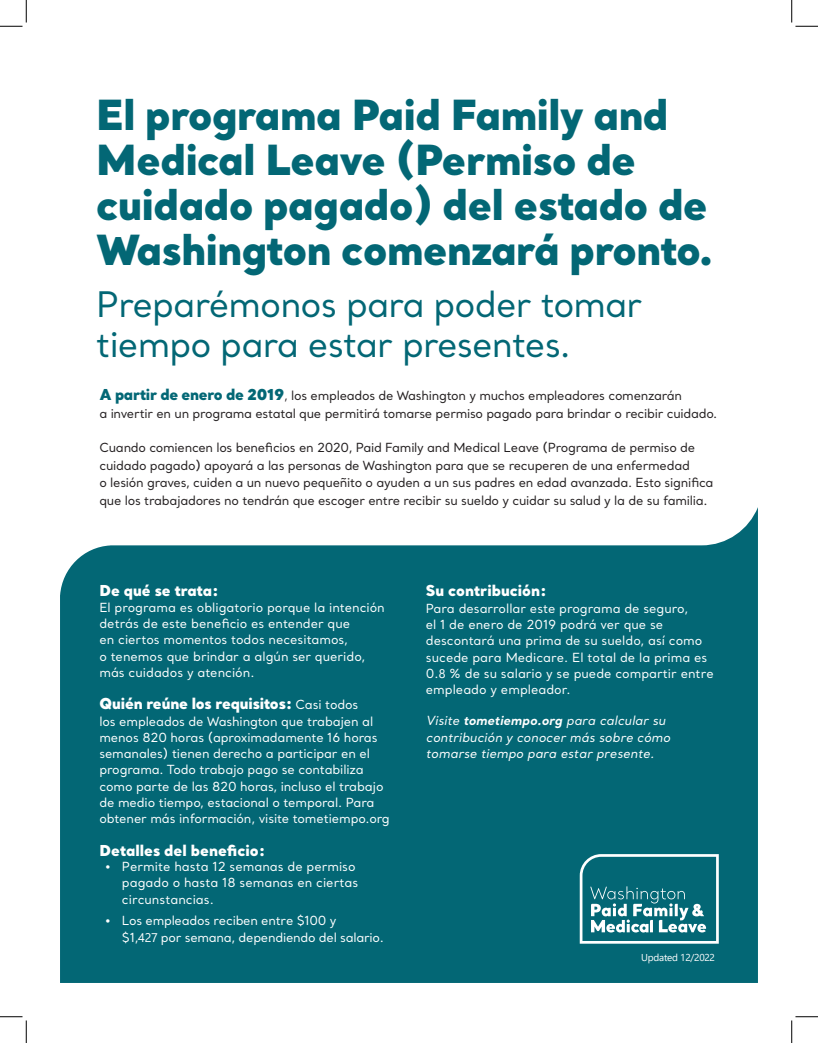
<style>
.page{position:relative;width:818px;height:1043px;background:#fff}
.page>*{position:absolute;margin:0;border:0;box-sizing:border-box;transform-origin:0 0}
.t1{font:900 41.25px/45px "Santral";letter-spacing:-.01em;color:#036775}
.t2{font:35px/40px "Santral";letter-spacing:-.025em;color:#036775}
.t3{font:900 15px "Santral";color:#fff}
.t4{font:12.5px/16.2px "Santral";color:#fff}
.t5{font:12.5px/17.5px "Santral";letter-spacing:-.02em;color:#231f20}
.t6{font:italic 12.5px/16.2px "Santral";color:#fff}
.t7{font:12.5px/16.1px "Santral";letter-spacing:-.02em;color:#fff}
.t8{font:10px "Segoe UI";letter-spacing:-.025em;color:#fff}
.s1{font-weight:900;font-size:15px;color:#036775}
.s2{font-style:inherit}
.s3{font-weight:400;font-size:12.5px}
.s4{font-family:"Segoe UI"}
.s5{font-weight:700}
</style>
<div class="page">
<svg style="left:60px;top:507px;width:698px;height:475px;background:#187380"></svg>
<svg style="left:579px;top:854px;width:139px;height:89px;background:#378691"></svg>
<svg style="left:0;top:0;width:27px;height:27px"></svg>
<svg style="left:0;top:1016px;width:27px;height:26px"></svg>
<svg style="left:791px;top:0;width:27px;height:27px"></svg>
<svg style="left:791px;top:1016px;width:27px;height:26px"></svg>
<p class="t1" style="left:96px;top:91px;width:618px">El programa Paid Family and<br>Medical Leave (Permiso de cuidado pagado) del estado de<br>Washington comenzará pronto.</p>
<p class="t2" style="left:96px;top:283px;width:547px">Preparémonos para poder tomar tiempo para estar presentes.</p>
<p class="t5" style="left:99px;top:387px;width:619px"><span class="s1">A partir de enero de 2019</span><span class="s2">,</span> los empleados de Washington y muchos empleadores comenzarán<br>a invertir en un programa estatal que permitirá tomarse permiso pagado para brindar o recibir cuidado.</p>
<p class="t5" style="left:99px;top:438px;width:615px">Cuando comiencen los beneficios en 2020, Paid Family and Medical Leave (Programa de permiso de cuidado pagado) apoyará a las personas de Washington para que se recuperen de una enfermedad<br>o lesión graves, cuiden a un nuevo pequeñito o ayuden a un sus padres en edad avanzada. Esto significa que los trabajadores no tendrán que escoger entre recibir su sueldo y cuidar su salud y la de su familia.</p>
<p class="t3" style="left:99px;top:579px;width:121px">De qué se trata:</p>
<p class="t4" style="left:99px;top:599px;width:287px">El programa es obligatorio porque la intención detrás de este beneficio es entender que<br>en ciertos momentos todos necesitamos,<br>o tenemos que brindar a algún ser querido, más cuidados y atención.</p>
<p class="t3" style="left:99px;top:693px;width:260px">Quién reúne los requisitos: <span class="s3">Casi todos</span></p>
<p class="t4" style="left:99px;top:712px;width:292px">los empleados de Washington que trabajen al menos 820 horas (aproximadamente 16 horas semanales) tienen derecho a participar en el programa. Todo trabajo pago se contabiliza como parte de las 820 horas, incluso el trabajo de medio tiempo, estacional o temporal. Para obtener más información, visite tometiempo.org</p>
<p class="t3" style="left:99px;top:839px;width:167px">Detalles del beneficio:</p>
<p class="t4" style="left:122px;top:858px;width:238px;text-indent:-17px">• Permite hasta 12 semanas de permiso pagado o hasta 18 semanas en ciertas circunstancias.</p>
<p class="t7" style="left:122px;top:912px;width:263px;text-indent:-17px">• Los empleados reciben entre $100 y<br>$1,<span class="s4">427</span> por semana, dependiendo del salario.</p>
<p class="t3" style="left:426px;top:579px;width:122px">Su contribución:</p>
<p class="t4" style="left:426px;top:600px;width:289px">Para desarrollar este programa de seguro,<br>el 1 de enero de 2019 podrá ver que se descontará una prima de su sueldo, así como sucede para Medicare. El total de la prima es 0.<span class="s4">8</span> % de su salario y se puede compartir entre empleado y empleador.</p>
<p class="t6" style="left:426px;top:712px;width:246px">Visite <span class="s5">tometiempo.org</span> para calcular su contribución y conocer más sobre cómo tomarse tiempo para estar presente.</p>
<p class="t8" style="left:641px;top:947px;width:75px">Updated 12/2022</p>
</div>
